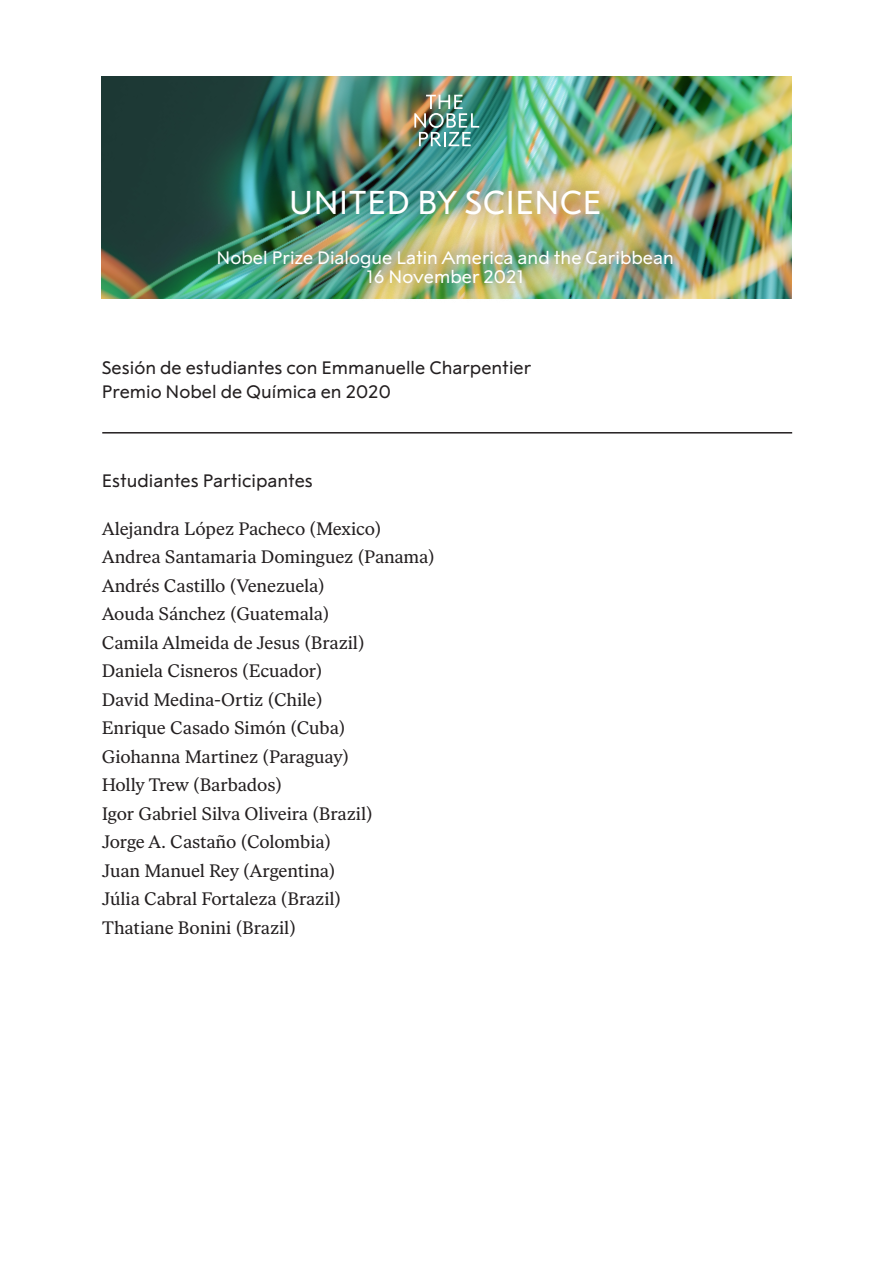
<style>
.page{position:relative;width:893px;height:1263px;background:#fff}
.page>*{position:absolute;margin:0;border:0;box-sizing:border-box;transform-origin:0 0}
.t1{font:33px "Alfred Sans";color:#fff}
.t2{font:30px "Alfred Sans";color:#fff}
.t3{font:20.55px "Alfred Sans";color:#fff}
.t4{font:18px "Alfred Serif Text";letter-spacing:-.005em;color:#231f20}
.t5{font:18px "Alfred Sans";color:#231f20}
.t6{font:18px "Alfred Sans";color:#fff}
</style>
<div class="page">
<img style="left:102px;top:76px;width:689px;height:222px">
<div style="left:190px;top:162px;width:502px;height:141px;background:#231f20;opacity:.75"></div>
<img style="left:414px;top:95px;width:65px;height:51px">
<hr style="left:102px;top:432px;width:690px;height:1px;background:#231f20">
<p class="t1" style="left:289px;top:184px;width:314px">UNITED BY SCIENCE</p>
<p class="t6" style="left:217px;top:247px;width:459px">Nobel Prize Dialogue Latin America and the Caribbean</p>
<p class="t6" style="left:366px;top:267px;width:160px">16 November 2021</p>
<p class="t2" style="left:271px;top:204px;width:354px">XXXX LARS HEIKENSTEN</p>
<p class="t3" style="left:251px;top:247px;width:394px">Nobel Week Dialogue, 9 December 2020</p>
<p class="t5" style="left:102px;top:357px;width:431px">Sesión de estudiantes con Emmanuelle Charpentier</p>
<p class="t5" style="left:102px;top:381px;width:291px">Premio Nobel de Química en 2020</p>
<p class="t5" style="left:102px;top:470px;width:213px">Estudiantes Participantes</p>
<p class="t4" style="left:102px;top:518px;width:281px">Alejandra López Pacheco (Mexico)</p>
<p class="t4" style="left:102px;top:546px;width:335px">Andrea Santamaria Dominguez (Panama)</p>
<p class="t4" style="left:102px;top:575px;width:224px">Andrés Castillo (Venezuela)</p>
<p class="t4" style="left:102px;top:603px;width:229px">Aouda Sánchez (Guatemala)</p>
<p class="t4" style="left:102px;top:632px;width:264px">Camila Almeida de Jesus (Brazil)</p>
<p class="t4" style="left:102px;top:660px;width:222px">Daniela Cisneros (Ecuador)</p>
<p class="t4" style="left:102px;top:689px;width:222px">David Medina-Ortiz (Chile)</p>
<p class="t4" style="left:102px;top:717px;width:245px">Enrique Casado Simón (Cuba)</p>
<p class="t4" style="left:102px;top:746px;width:249px">Giohanna Martinez (Paraguay)</p>
<p class="t4" style="left:102px;top:774px;width:182px">Holly Trew (Barbados)</p>
<p class="t4" style="left:102px;top:803px;width:272px">Igor Gabriel Silva Oliveira (Brazil)</p>
<p class="t4" style="left:102px;top:831px;width:231px">Jorge A. Castaño (Colombia)</p>
<p class="t4" style="left:102px;top:860px;width:235px">Juan Manuel Rey (Argentina)</p>
<p class="t4" style="left:102px;top:888px;width:241px">Júlia Cabral Fortaleza (Brazil)</p>
<p class="t4" style="left:102px;top:917px;width:196px">Thatiane Bonini (Brazil)</p>
</div>
